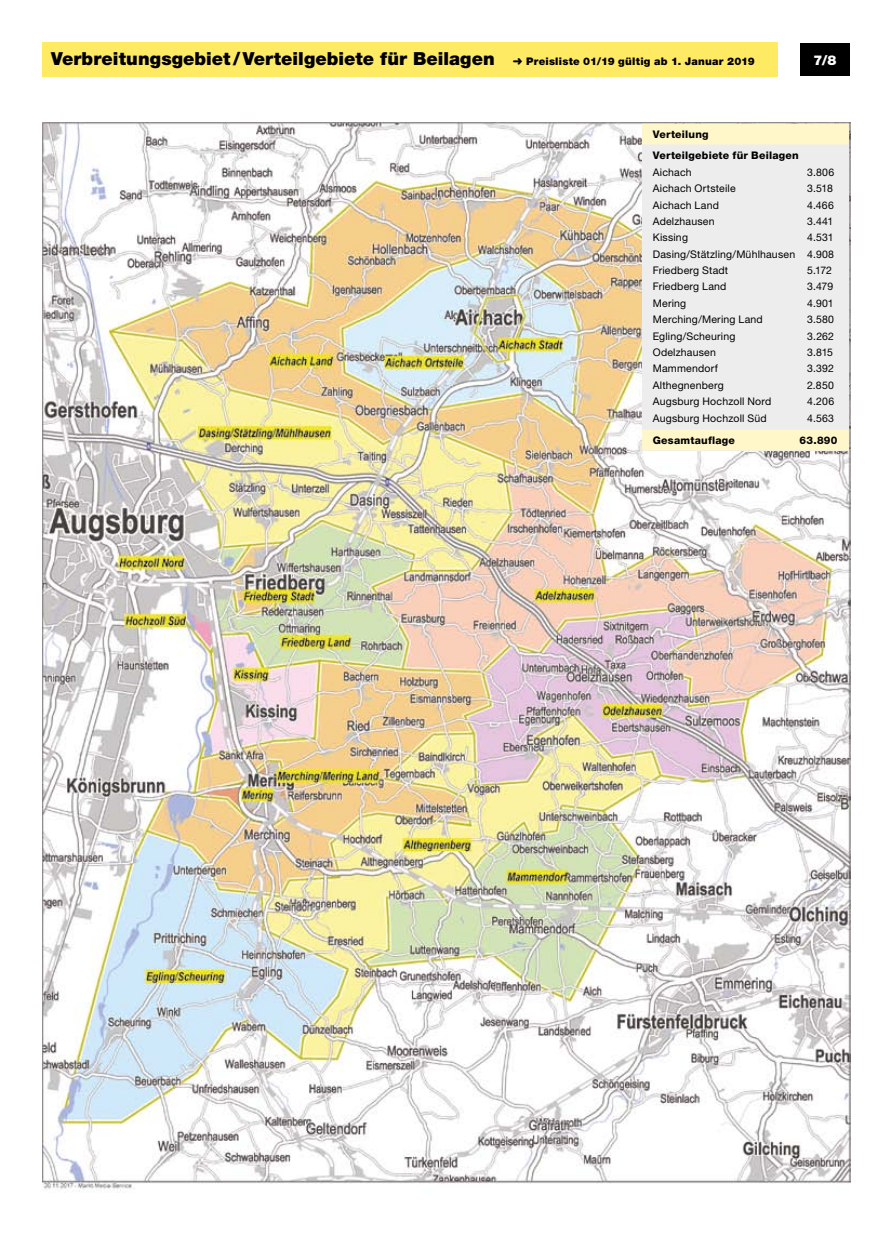
<style>
.page{position:relative;width:893px;height:1234px;background:#fff}
.page>*{position:absolute;margin:0;border:0;box-sizing:border-box;transform-origin:0 0}
.t1{font:900 18px "Helvetica Neue LT";letter-spacing:.005em;color:#000}
.t2{font:900 13.5px "Helvetica Neue LT";color:#fff}
.t3{font:10.5px/16.4px "Helvetica Neue LT";letter-spacing:.02em;color:#000;text-align:justify}
.t4{font:800 10.5px/21.8px "Helvetica Neue LT";letter-spacing:.02em;color:#000}
.s1{font-size:10.5px}
</style>
<div class="page">
<div style="left:43px;top:43px;width:735px;height:34px;background:#ffea64"></div>
<div style="left:800px;top:43px;width:50px;height:33px;background:#000"></div>
<img style="left:43px;top:122px;width:807px;height:1071px">
<div style="left:642px;top:130px;width:207px;height:320px;background:#ededed"></div>
<div style="left:642px;top:124px;width:207px;height:20px;background:#fff7ca"></div>
<div style="left:642px;top:429px;width:207px;height:21px;background:#fff7ca"></div>
<h1 class="t1" style="left:51px;top:48px;width:705px">Verbreitungsgebiet /Verteilgebiete für Beilagen ➜ <span class="s1">Preisliste 01/19 gültig ab 1. Januar 2019</span></h1>
<p class="t2" style="left:813px;top:52px;width:24px">7/8</p>
<p class="t4" style="left:653px;top:123px;width:148px">Verteilung<br>Verteilgebiete für Beilagen</p>
<p class="t3" style="left:653px;top:164px;width:40px">Aichach</p>
<p class="t3" style="left:807px;top:164px;width:29px">3.806</p>
<p class="t3" style="left:653px;top:180px;width:84px">Aichach Ortsteile</p>
<p class="t3" style="left:807px;top:180px;width:27px">3.518</p>
<p class="t3" style="left:653px;top:196px;width:68px">Aichach Land</p>
<p class="t3" style="left:807px;top:196px;width:28px">4.466</p>
<p class="t3" style="left:653px;top:213px;width:63px">Adelzhausen</p>
<p class="t3" style="left:807px;top:213px;width:28px">3.441</p>
<p class="t3" style="left:653px;top:229px;width:37px">Kissing</p>
<p class="t3" style="left:653px;top:229px;width:183px;text-indent:154px">4.531<br>Dasing/Stätzling/Mühlhausen 4.908<br>Friedberg Stadt</p>
<p class="t3" style="left:807px;top:262px;width:26px">5.172</p>
<p class="t3" style="left:653px;top:278px;width:75px">Friedberg Land</p>
<p class="t3" style="left:807px;top:278px;width:28px">3.479</p>
<p class="t3" style="left:653px;top:295px;width:35px">Mering</p>
<p class="t3" style="left:807px;top:295px;width:28px">4.901</p>
<p class="t3" style="left:653px;top:311px;width:112px">Merching/Mering Land</p>
<p class="t3" style="left:807px;top:311px;width:28px">3.580</p>
<p class="t3" style="left:653px;top:327px;width:84px">Egling/Scheuring</p>
<p class="t3" style="left:807px;top:327px;width:28px">3.262</p>
<p class="t3" style="left:653px;top:344px;width:65px">Odelzhausen</p>
<p class="t3" style="left:807px;top:344px;width:27px">3.815</p>
<p class="t3" style="left:653px;top:360px;width:67px">Mammendorf</p>
<p class="t3" style="left:807px;top:360px;width:28px">3.392</p>
<p class="t3" style="left:653px;top:376px;width:73px">Althegnenberg</p>
<p class="t3" style="left:807px;top:376px;width:28px">2.850</p>
<p class="t3" style="left:653px;top:393px;width:120px">Augsburg Hochzoll Nord</p>
<p class="t3" style="left:807px;top:393px;width:29px">4.206</p>
<p class="t3" style="left:653px;top:409px;width:115px">Augsburg Hochzoll Süd</p>
<p class="t3" style="left:807px;top:409px;width:28px">4.563</p>
<p class="t4" style="left:653px;top:429px;width:84px">Gesamtauflage</p>
<p class="t4" style="left:800px;top:429px;width:39px">63.890</p>
</div>
